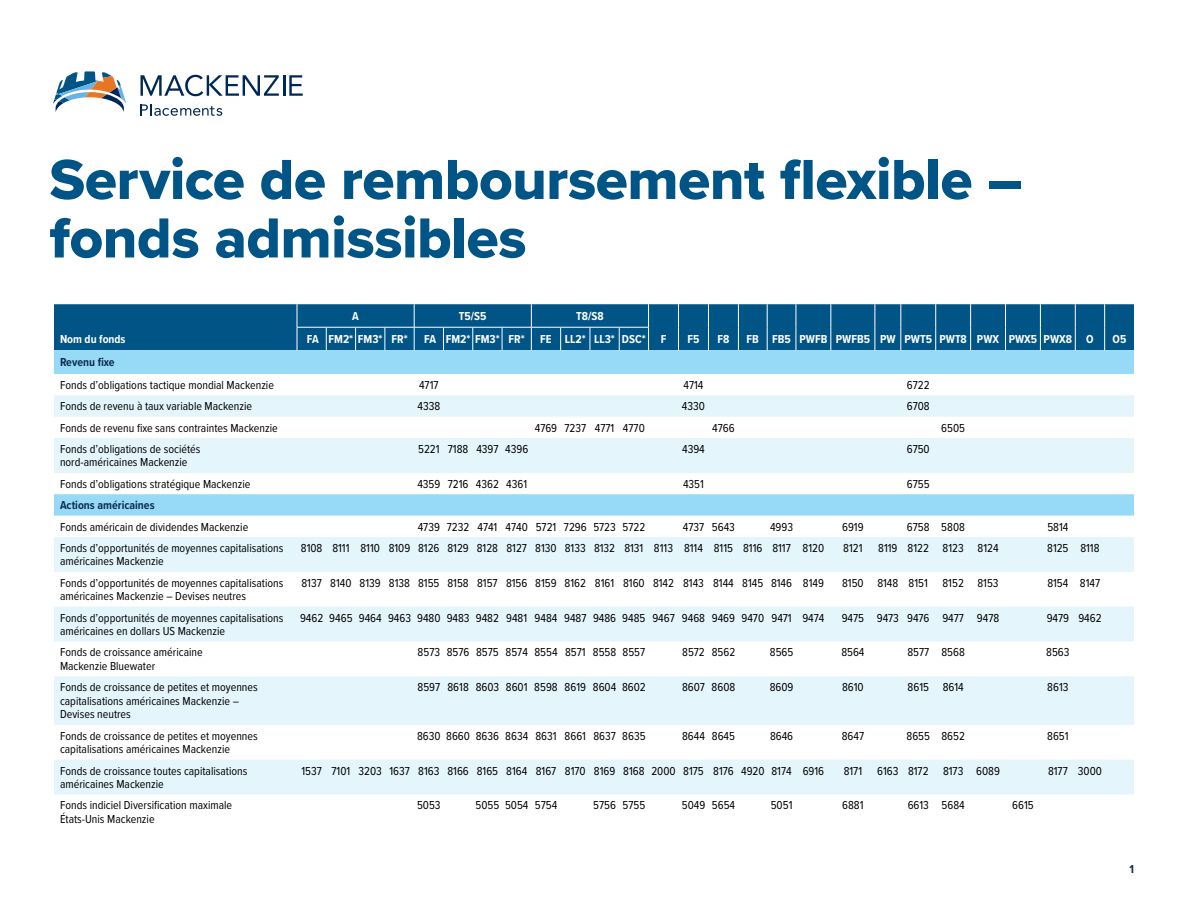
<style>
.page{position:relative;width:1188px;height:918px;background:#fff}
.page>*{position:absolute;margin:0;border:0;box-sizing:border-box;transform-origin:0 0}
.t1{font:58.5px/58.5px "Proxima Nova Extrabld";letter-spacing:-.005em;color:#005486}
.t2{font:12px/13.5px "Proxima Nova Cond";color:#000}
.t3{font:700 12px "Proxima Nova Cond";color:#fff}
.t4{font:700 12px "Proxima Nova Cond";color:#0f2d52}
</style>
<div class="page">
<svg style="left:53px;top:71px;width:74px;height:41px"></svg>
<svg style="left:140px;top:75px;width:139px;height:21px"></svg>
<hr style="left:283px;top:75px;width:3px;height:21px;background:#002856">
<svg style="left:289px;top:75px;width:14px;height:21px"></svg>
<svg style="left:141px;top:104px;width:81px;height:12px"></svg>
<svg style="left:54px;top:395px;width:1080px;height:400px;fill:#e4f5fc"></svg>
<svg style="left:54px;top:494px;width:1080px;height:22px;background:#99dbf8"></svg>
<svg style="left:54px;top:304px;width:1080px;height:70px;background:#3f89b2"></svg>
<h1 class="t1" style="left:50px;top:149px;width:974px">Service de remboursement flexible – fonds admissibles</h1>
<p class="t3" style="left:60px;top:331px;width:67px">Nom du fonds</p>
<p class="t3" style="left:352px;top:308px;width:8px">A</p>
<p class="t3" style="left:459px;top:308px;width:29px">T5/S5</p>
<p class="t3" style="left:576px;top:308px;width:29px">T8/S8</p>
<p class="t3" style="left:307px;top:331px;width:102px">FA FM2* FM3* FR*</p>
<p class="t3" style="left:424px;top:331px;width:102px">FA FM2* FM3* FR*</p>
<p class="t3" style="left:540px;top:331px;width:128px">FE LL2* LL3* DSC* F</p>
<p class="t3" style="left:687px;top:331px;width:13px">F5</p>
<p class="t3" style="left:717px;top:331px;width:13px">F8</p>
<p class="t3" style="left:747px;top:331px;width:349px">FB FB5 PWFB PWFB5 PW PWT5 PWT8 PWX PWX5 PWX8 O</p>
<p class="t3" style="left:1113px;top:331px;width:15px">O5</p>
<p class="t4" style="left:60px;top:353px;width:56px">Revenu fixe</p>
<p class="t2" style="left:60px;top:378px;width:216px">Fonds d’obligations tactique mondial Mackenzie</p>
<p class="t2" style="left:419px;top:378px;width:21px">4717</p>
<p class="t2" style="left:684px;top:378px;width:21px">4714</p>
<p class="t2" style="left:907px;top:378px;width:24px">6722</p>
<p class="t2" style="left:60px;top:399px;width:194px">Fonds de revenu à taux variable Mackenzie</p>
<p class="t2" style="left:417px;top:399px;width:24px">4338</p>
<p class="t2" style="left:682px;top:399px;width:25px">4330</p>
<p class="t2" style="left:907px;top:399px;width:24px">6708</p>
<p class="t2" style="left:60px;top:420px;width:219px">Fonds de revenu fixe sans contraintes Mackenzie</p>
<p class="t2" style="left:535px;top:420px;width:112px">4769 7237 4771 4770</p>
<p class="t2" style="left:712px;top:420px;width:24px">4766</p>
<p class="t2" style="left:941px;top:420px;width:25px">6505</p>
<p class="t2" style="left:60px;top:442px;width:142px">Fonds d’obligations de sociétés nord-américaines Mackenzie</p>
<p class="t2" style="left:418px;top:442px;width:112px">5221 7188 4397 4396</p>
<p class="t2" style="left:682px;top:442px;width:24px">4394</p>
<p class="t2" style="left:907px;top:442px;width:25px">6750</p>
<p class="t2" style="left:60px;top:477px;width:192px">Fonds d’obligations stratégique Mackenzie</p>
<p class="t2" style="left:417px;top:477px;width:111px">4359 7216 4362 4361</p>
<p class="t2" style="left:683px;top:477px;width:22px">4351</p>
<p class="t2" style="left:907px;top:477px;width:24px">6755</p>
<p class="t4" style="left:60px;top:496px;width:96px">Actions américaines</p>
<p class="t2" style="left:60px;top:519px;width:190px">Fonds américain de dividendes Mackenzie</p>
<p class="t2" style="left:418px;top:519px;width:229px">4739 7232 4741 4740 5721 7296 5723 5722</p>
<p class="t2" style="left:683px;top:519px;width:54px">4737 5643</p>
<p class="t2" style="left:770px;top:519px;width:25px">4993</p>
<p class="t2" style="left:842px;top:519px;width:23px">6919</p>
<p class="t2" style="left:907px;top:519px;width:60px">6758 5808</p>
<p class="t2" style="left:1047px;top:519px;width:23px">5814</p>
<p class="t2" style="left:60px;top:541px;width:225px">Fonds d’opportunités de moyennes capitalisations américaines Mackenzie</p>
<p class="t2" style="left:301px;top:541px;width:525px">8108 8111 8110 8109 8126 8129 8128 8127 8130 8133 8132 8131 8113 8114 8115 8116 8117 8120</p>
<p class="t2" style="left:843px;top:541px;width:21px">8121</p>
<p class="t2" style="left:878px;top:541px;width:122px">8119 8122 8123 8124</p>
<p class="t2" style="left:1047px;top:541px;width:54px">8125 8118</p>
<p class="t2" style="left:60px;top:575px;width:225px">Fonds d’opportunités de moyennes capitalisations américaines Mackenzie – Devises neutres</p>
<p class="t2" style="left:301px;top:575px;width:524px">8137 8140 8139 8138 8155 8158 8157 8156 8159 8162 8161 8160 8142 8143 8144 8145 8146 8149</p>
<p class="t2" style="left:842px;top:575px;width:158px">8150 8148 8151 8152 8153</p>
<p class="t2" style="left:1047px;top:575px;width:54px">8154 8147</p>
<p class="t2" style="left:60px;top:610px;width:225px">Fonds d’opportunités de moyennes capitalisations américaines en dollars US Mackenzie</p>
<p class="t2" style="left:300px;top:610px;width:526px">9462 9465 9464 9463 9480 9483 9482 9481 9484 9487 9486 9485 9467 9468 9469 9470 9471 9474</p>
<p class="t2" style="left:842px;top:610px;width:159px">9475 9473 9476 9477 9478</p>
<p class="t2" style="left:1047px;top:610px;width:56px">9479 9462</p>
<p class="t2" style="left:60px;top:645px;width:144px">Fonds de croissance américaine<br>Mackenzie Bluewater</p>
<p class="t2" style="left:418px;top:645px;width:229px">8573 8576 8575 8574 8554 8571 8558 8557</p>
<p class="t2" style="left:682px;top:645px;width:55px">8572 8562</p>
<p class="t2" style="left:770px;top:645px;width:25px">8565</p>
<p class="t2" style="left:841px;top:645px;width:25px">8564</p>
<p class="t2" style="left:907px;top:645px;width:59px">8577 8568</p>
<p class="t2" style="left:1046px;top:645px;width:25px">8563</p>
<p class="t2" style="left:60px;top:680px;width:199px">Fonds de croissance de petites et moyennes capitalisations américaines Mackenzie –<br>Devises neutres</p>
<p class="t2" style="left:418px;top:680px;width:230px">8597 8618 8603 8601 8598 8619 8604 8602</p>
<p class="t2" style="left:682px;top:680px;width:55px">8607 8608</p>
<p class="t2" style="left:770px;top:680px;width:25px">8609</p>
<p class="t2" style="left:842px;top:680px;width:23px">8610</p>
<p class="t2" style="left:908px;top:680px;width:58px">8615 8614</p>
<p class="t2" style="left:1047px;top:680px;width:23px">8613</p>
<p class="t2" style="left:60px;top:728px;width:199px">Fonds de croissance de petites et moyennes capitalisations américaines Mackenzie</p>
<p class="t2" style="left:417px;top:728px;width:230px">8630 8660 8636 8634 8631 8661 8637 8635</p>
<p class="t2" style="left:682px;top:728px;width:54px">8644 8645</p>
<p class="t2" style="left:770px;top:728px;width:25px">8646</p>
<p class="t2" style="left:842px;top:728px;width:24px">8647</p>
<p class="t2" style="left:907px;top:728px;width:60px">8655 8652</p>
<p class="t2" style="left:1047px;top:728px;width:23px">8651</p>
<p class="t2" style="left:60px;top:763px;width:189px">Fonds de croissance toutes capitalisations américaines Mackenzie</p>
<p class="t2" style="left:301px;top:763px;width:524px">1537 7101 3203 1637 8163 8166 8165 8164 8167 8170 8169 8168 2000 8175 8176 4920 8174 6916</p>
<p class="t2" style="left:844px;top:763px;width:20px">8171</p>
<p class="t2" style="left:877px;top:763px;width:124px">6163 8172 8173 6089</p>
<p class="t2" style="left:1048px;top:763px;width:56px">8177 3000</p>
<p class="t2" style="left:60px;top:798px;width:174px">Fonds indiciel Diversification maximale<br>États-Unis Mackenzie</p>
<p class="t2" style="left:417px;top:798px;width:25px">5053</p>
<p class="t2" style="left:476px;top:798px;width:83px">5055 5054 5754</p>
<p class="t2" style="left:593px;top:798px;width:54px">5756 5755</p>
<p class="t2" style="left:682px;top:798px;width:55px">5049 5654</p>
<p class="t2" style="left:771px;top:798px;width:23px">5051</p>
<p class="t2" style="left:842px;top:798px;width:23px">6881</p>
<p class="t2" style="left:908px;top:798px;width:59px">6613 5684</p>
<p class="t2" style="left:1012px;top:798px;width:23px">6615</p>
<p class="t4" style="left:1129px;top:861px;width:6px">1</p>
</div>
